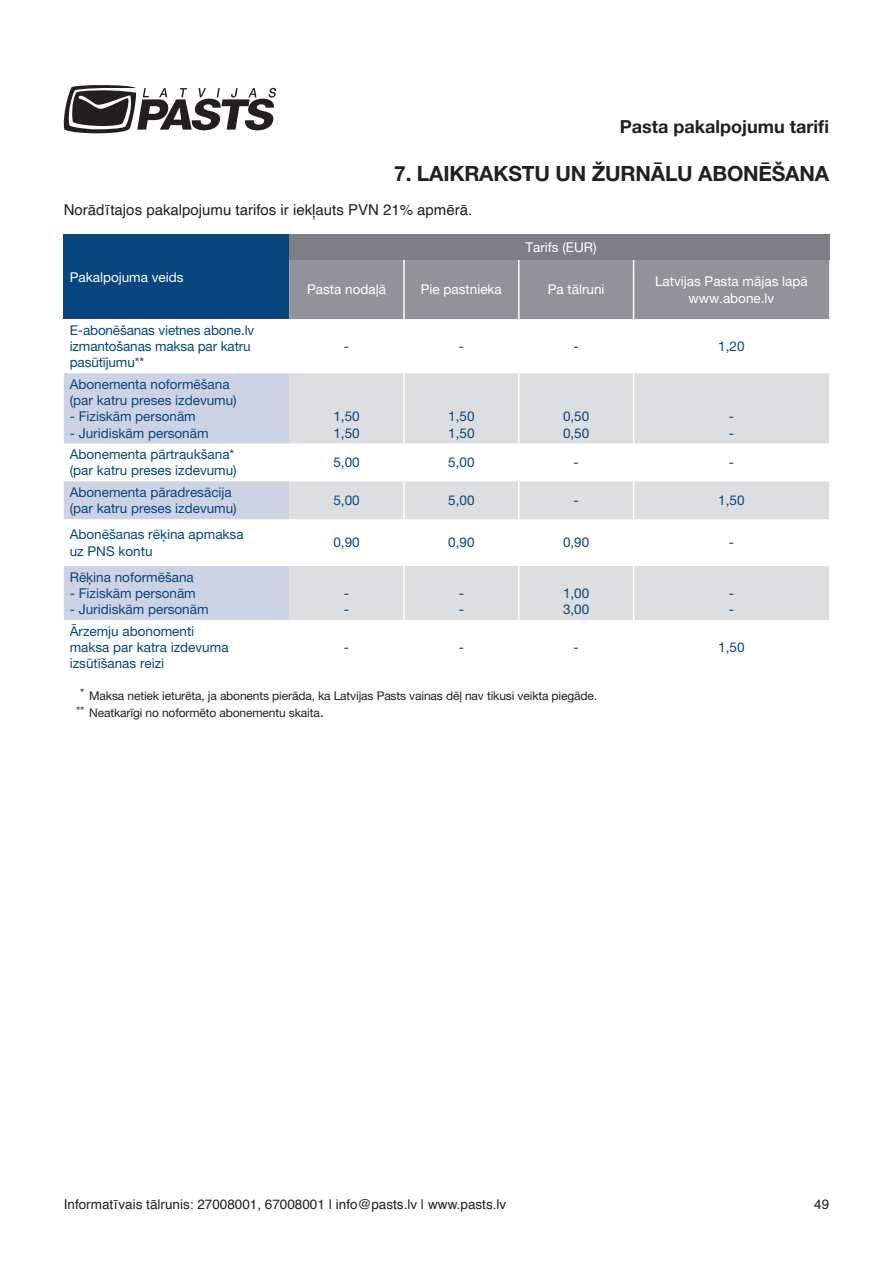
<style>
.page{position:relative;width:893px;height:1263px;background:#fff}
.page>*{position:absolute;margin:0;border:0;box-sizing:border-box;transform-origin:0 0}
.t1{font:700 21px "Helvetica Neue LT Pro";letter-spacing:-.01em;color:#231f20}
.t2{font:700 18px "Helvetica Neue LT Pro";color:#231f20}
.t3{font:15px "Helvetica";color:#231f20}
.t4{font:13.5px/16.2px "Helvetica Neue LT Pro";color:#07467e}
.t5{font:13.5px "Helvetica Neue LT Pro";color:#fff}
.t6{font:13.5px "Helvetica";color:#231f20}
.t7{font:12px "Helvetica Neue LT Pro";letter-spacing:-.01em;color:#231f20}
.s1{font-family:"Helvetica";font-style:italic;font-size:15px}
</style>
<div class="page">
<svg style="left:63px;top:85px;width:213px;height:49px"></svg>
<div style="left:64px;top:234px;width:225px;height:85px;background:#07467e"></div>
<div style="left:289px;top:234px;width:540px;height:26px;background:#7c7f86"></div>
<div style="left:289px;top:260px;width:540px;height:59px;background:#909398"></div>
<svg style="left:64px;top:373px;width:225px;height:247px;fill:#cdd3e4"></svg>
<svg style="left:289px;top:373px;width:540px;height:247px;fill:#dddedf"></svg>
<hr style="left:403px;top:260px;width:2px;height:59px;background:#fff">
<hr style="left:518px;top:260px;width:1px;height:59px;background:#fff">
<hr style="left:633px;top:260px;width:1px;height:59px;background:#fff">
<hr style="left:403px;top:373px;width:2px;height:70px;background:#fff">
<hr style="left:518px;top:373px;width:1px;height:70px;background:#fff">
<hr style="left:633px;top:373px;width:1px;height:70px;background:#fff">
<hr style="left:403px;top:443px;width:2px;height:38px;background:#fff">
<hr style="left:518px;top:443px;width:1px;height:38px;background:#fff">
<hr style="left:633px;top:443px;width:1px;height:38px;background:#fff">
<hr style="left:403px;top:481px;width:2px;height:38px;background:#fff">
<hr style="left:518px;top:481px;width:1px;height:38px;background:#fff">
<hr style="left:633px;top:481px;width:1px;height:38px;background:#fff">
<hr style="left:403px;top:519px;width:2px;height:47px;background:#fff">
<hr style="left:518px;top:519px;width:1px;height:47px;background:#fff">
<hr style="left:633px;top:519px;width:1px;height:47px;background:#fff">
<hr style="left:403px;top:566px;width:2px;height:54px;background:#fff">
<hr style="left:518px;top:566px;width:1px;height:54px;background:#fff">
<hr style="left:633px;top:566px;width:1px;height:54px;background:#fff">
<h2 class="t2" style="left:620px;top:116px;width:211px">Pasta pakalpojumu tarifi</h2>
<p class="t1" style="left:394px;top:160px;width:436px">7. LAIKRAKSTU UN ŽURNĀLU ABONĒŠANA</p>
<p class="t3" style="left:64px;top:198px;width:410px">Norādītajos pakalpojumu tarifos ir iekļauts PVN 21% apmērā.</p>
<p class="t5" style="left:70px;top:269px;width:115px">Pakalpojuma veids</p>
<p class="t4" style="left:70px;top:322px;width:186px">E-abonēšanas vietnes abone.lv izmantošanas maksa par katru pasūtījumu**</p>
<p class="t4" style="left:70px;top:376px;width:161px">Abonementa noformēšana</p>
<p class="t4" style="left:70px;top:392px;width:169px">(par katru preses izdevumu)</p>
<p class="t4" style="left:70px;top:408px;width:128px">- Fiziskām personām</p>
<p class="t4" style="left:70px;top:424px;width:140px">- Juridiskām personām</p>
<p class="t4" style="left:70px;top:446px;width:166px">Abonementa pārtraukšana*</p>
<p class="t4" style="left:70px;top:462px;width:169px">(par katru preses izdevumu)</p>
<p class="t4" style="left:70px;top:484px;width:164px">Abonementa pāradresācija</p>
<p class="t4" style="left:70px;top:500px;width:169px">(par katru preses izdevumu)</p>
<p class="t4" style="left:70px;top:526px;width:175px">Abonēšanas rēķina apmaksa</p>
<p class="t4" style="left:70px;top:542px;width:84px">uz PNS kontu</p>
<p class="t4" style="left:70px;top:568px;width:126px">Rēķina noformēšana</p>
<p class="t4" style="left:70px;top:585px;width:128px">- Fiziskām personām</p>
<p class="t4" style="left:70px;top:601px;width:140px">- Juridiskām personām</p>
<p class="t5" style="left:525px;top:239px;width:73px">Tarifs (EUR)</p>
<p class="t5" style="left:307px;top:282px;width:80px">Pasta nodaļā</p>
<p class="t5" style="left:421px;top:282px;width:83px">Pie pastnieka</p>
<p class="t5" style="left:548px;top:282px;width:58px">Pa tālruni</p>
<p class="t5" style="left:655px;top:273px;width:154px">Latvijas Pasta mājas lapā</p>
<p class="t5" style="left:688px;top:290px;width:87px">www.abone.lv</p>
<p class="t4" style="left:344px;top:338px;width:7px">-</p>
<p class="t4" style="left:459px;top:338px;width:7px">-</p>
<p class="t4" style="left:574px;top:338px;width:7px">-</p>
<p class="t4" style="left:718px;top:338px;width:28px">1,20</p>
<p class="t4" style="left:333px;top:408px;width:28px">1,50</p>
<p class="t4" style="left:333px;top:424px;width:28px">1,50</p>
<p class="t4" style="left:448px;top:408px;width:28px">1,50</p>
<p class="t4" style="left:448px;top:424px;width:28px">1,50</p>
<p class="t4" style="left:563px;top:408px;width:28px">0,50</p>
<p class="t4" style="left:563px;top:424px;width:28px">0,50</p>
<p class="t4" style="left:729px;top:408px;width:7px">-</p>
<p class="t4" style="left:729px;top:424px;width:7px">-</p>
<p class="t4" style="left:333px;top:454px;width:28px">5,00</p>
<p class="t4" style="left:448px;top:454px;width:28px">5,00</p>
<p class="t4" style="left:574px;top:454px;width:7px">-</p>
<p class="t4" style="left:729px;top:454px;width:7px">-</p>
<p class="t4" style="left:333px;top:492px;width:28px">5,00</p>
<p class="t4" style="left:448px;top:492px;width:28px">5,00</p>
<p class="t4" style="left:574px;top:492px;width:7px">-</p>
<p class="t4" style="left:718px;top:492px;width:28px">1,50</p>
<p class="t4" style="left:333px;top:534px;width:28px">0,90</p>
<p class="t4" style="left:448px;top:534px;width:28px">0,90</p>
<p class="t4" style="left:563px;top:534px;width:28px">0,90</p>
<p class="t4" style="left:729px;top:534px;width:7px">-</p>
<p class="t4" style="left:344px;top:585px;width:7px">-</p>
<p class="t4" style="left:344px;top:601px;width:7px">-</p>
<p class="t4" style="left:459px;top:585px;width:7px">-</p>
<p class="t4" style="left:459px;top:601px;width:7px">-</p>
<p class="t4" style="left:563px;top:585px;width:28px">1,00</p>
<p class="t4" style="left:563px;top:601px;width:28px">3,00</p>
<p class="t4" style="left:729px;top:585px;width:7px">-</p>
<p class="t4" style="left:729px;top:601px;width:7px">-</p>
<p class="t4" style="left:70px;top:623px;width:126px">Ārzemju abonomenti</p>
<p class="t4" style="left:70px;top:639px;width:160px">maksa par katra izdevuma izsūtīšanas reizi</p>
<p class="t4" style="left:344px;top:639px;width:7px">-</p>
<p class="t4" style="left:459px;top:639px;width:7px">-</p>
<p class="t4" style="left:574px;top:639px;width:7px">-</p>
<p class="t4" style="left:718px;top:639px;width:28px">1,50</p>
<p class="t7" style="left:80px;top:686px;width:6px">*</p>
<p class="t7" style="left:76px;top:704px;width:10px">**</p>
<p class="t7" style="left:89px;top:689px;width:509px">Maksa netiek ieturēta, ja abonents pierāda, ka Latvijas Pasts vainas dēļ nav tikusi veikta piegāde.</p>
<p class="t7" style="left:89px;top:706px;width:236px">Neatkarīgi no noformēto abonementu skaita<span class="s1">.</span></p>
<p class="t6" style="left:64px;top:1194px;width:444px">Informatīvais tālrunis: 27008001, 67008001 | info@pasts.lv | www.pasts.lv</p>
<p class="t6" style="left:814px;top:1194px;width:17px">49</p>
</div>
